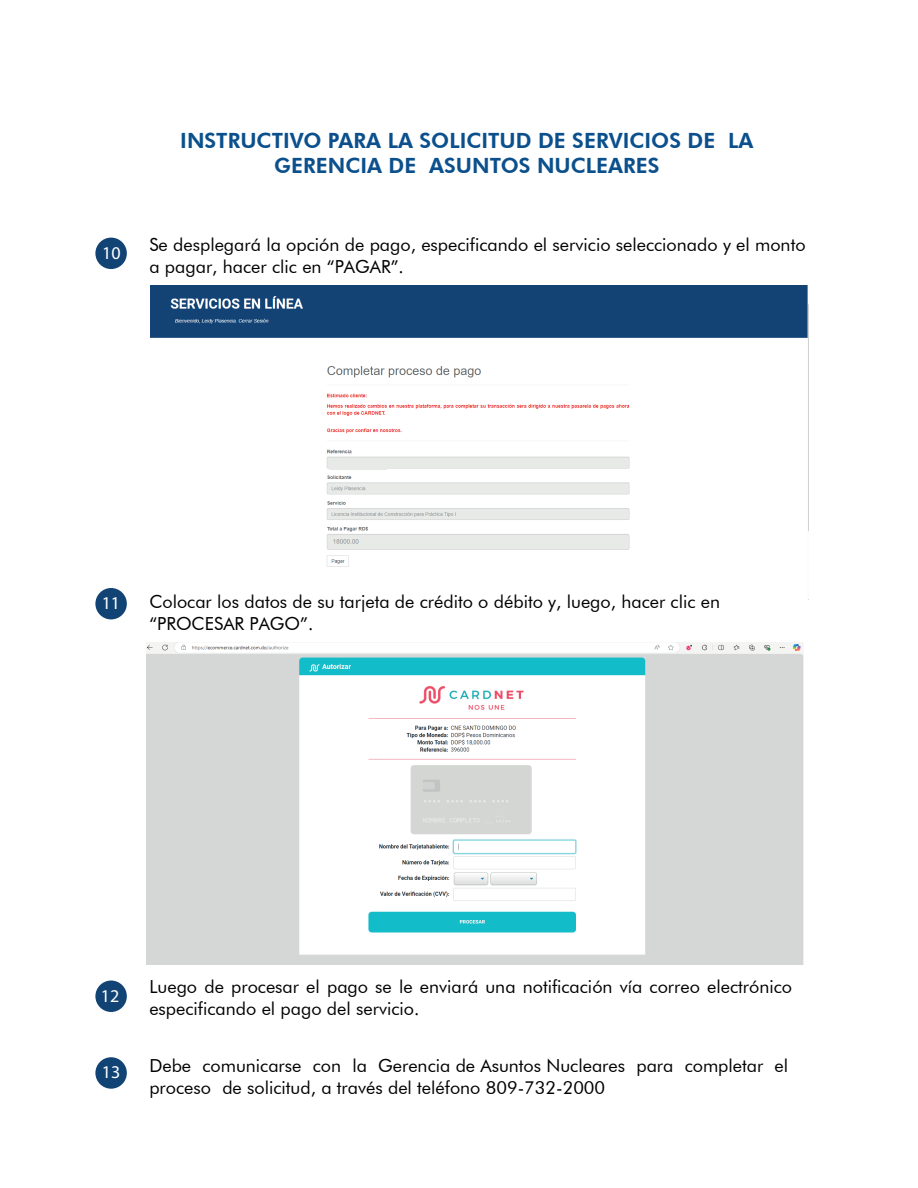
<style>
.page{position:relative;width:918px;height:1188px;background:#fff}
.page>*{position:absolute;margin:0;border:0;box-sizing:border-box;transform-origin:0 0}
.t1{font:800 21px/25.2px "Futura BT";color:#0b508c;text-align:center}
.t2{font:18px/21.6px "Futura BT";color:#000001}
.t3{font:18px "Myriad Pro";color:#fff}
</style>
<div class="page">
<img style="left:150px;top:285px;width:659px;height:315px">
<div style="left:95px;top:238px;width:32px;height:31px;background:#124375;border-radius:50%"></div>
<div style="left:95px;top:588px;width:32px;height:31px;background:#124375;border-radius:50%"></div>
<div style="left:95px;top:981px;width:32px;height:31px;background:#124375;border-radius:50%"></div>
<div style="left:95px;top:1057px;width:32px;height:32px;background:#124375;border-radius:50%"></div>
<div style="left:329px;top:461px;width:57px;height:8px;background:#e8eae8"></div>
<img style="left:147px;top:642px;width:657px;height:323px">
<p class="t3" style="left:102px;top:241px;width:20px">10</p>
<p class="t1" style="left:180px;top:128px;width:575px">INSTRUCTIVO PARA LA SOLICITUD DE SERVICIOS DE LA<br>GERENCIA DE ASUNTOS NUCLEARES</p>
<p class="t2" style="left:149px;top:234px;width:658px">Se desplegará la opción de pago, especificando el servicio seleccionado y el monto a pagar, hacer clic en “PAGAR”.</p>
<p class="t3" style="left:102px;top:592px;width:20px">11</p>
<p class="t2" style="left:149px;top:591px;width:572px">Colocar los datos de su tarjeta de crédito o débito y, luego, hacer clic en “PROCESAR PAGO”.</p>
<p class="t3" style="left:101px;top:984px;width:20px">12</p>
<p class="t3" style="left:102px;top:1061px;width:20px">13</p>
<p class="t2" style="left:149px;top:976px;width:644px">Luego de procesar el pago se le enviará una notificación vía correo electrónico especificando el pago del servicio.</p>
<p class="t2" style="left:149px;top:1055px;width:640px">Debe comunicarse con la Gerencia de Asuntos Nucleares para completar el proceso de solicitud, a través del teléfono 809-732-2000</p>
</div>
